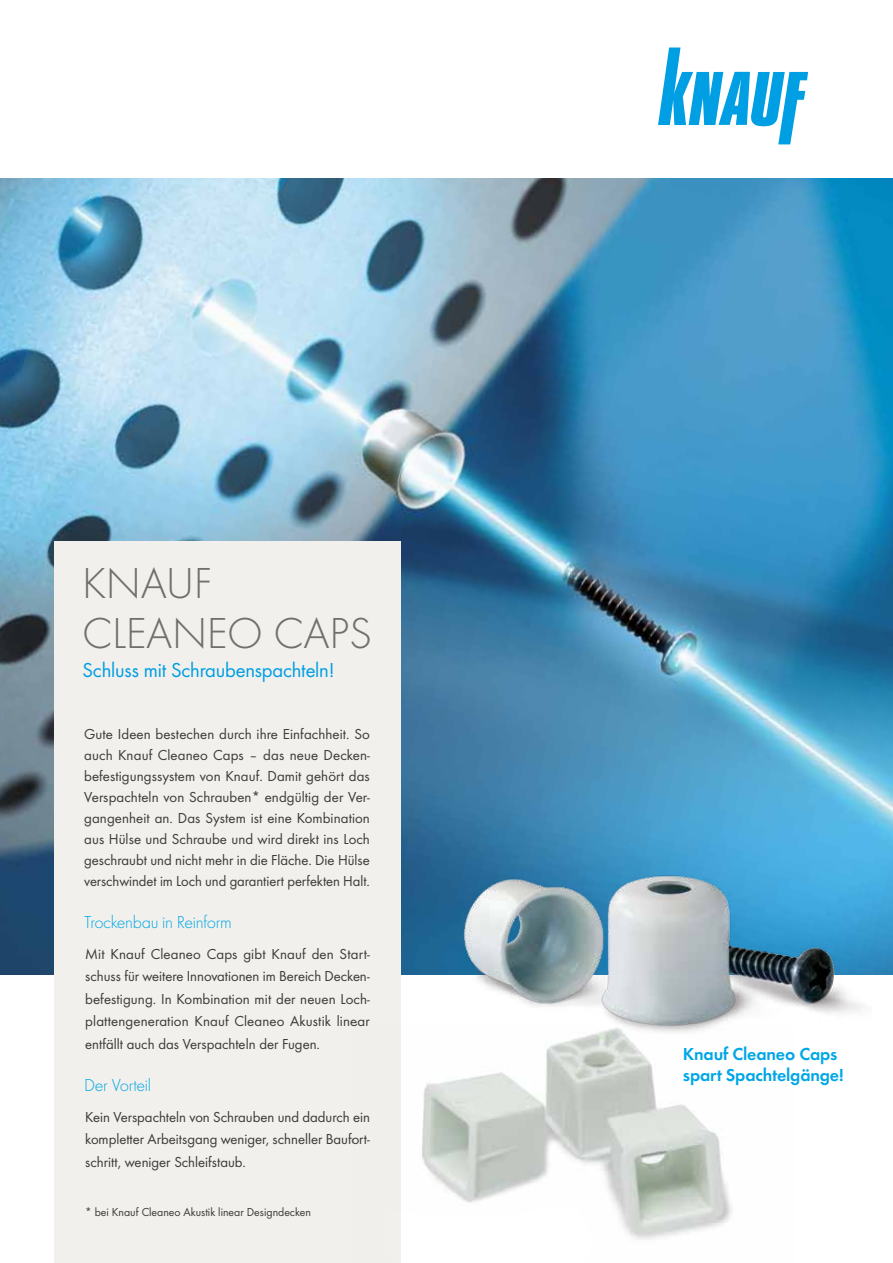
<style>
.page{position:relative;width:893px;height:1263px;background:#fff}
.page>*{position:absolute;margin:0;border:0;box-sizing:border-box;transform-origin:0 0}
.t1{font:300 45px/49.5px "Futura";letter-spacing:-.01em;color:#6f6f6e}
.t2{font:21px "Futura Boo";letter-spacing:-.01em;color:#009ee3}
.t3{font:18px/21px "Futura Dem";letter-spacing:-.01em;color:#00a7e7}
.t4{font:300 18px "Futura";letter-spacing:-.02em;color:#00a7e7}
.t5{font:15px/21px "Futura Boo";color:#3b3b3a;text-align:justify}
.t6{font:12px "Futura Boo";color:#3b3b3a}
</style>
<div class="page">
<img style="left:0;top:179px;width:893px;height:796px">
<svg style="left:658px;top:48px;width:150px;height:96px"></svg>
<div style="left:54px;top:541px;width:346px;height:722px;background:#f2f0ec"></div>
<img style="left:400px;top:1026px;width:332px;height:237px">
<img style="left:448px;top:816px;width:424px;height:232px">
<h1 class="t1" style="left:82px;top:559px;width:291px">KNAUF<br>CLEANEO CAPS</h1>
<h2 class="t2" style="left:83px;top:657px;width:254px">Schluss mit Schraubenspachteln!</h2>
<p class="t5" style="left:84px;top:723px;width:287px">Gute Ideen bestechen durch ihre Einfachheit. So auch Knauf Cleaneo Caps – das neue Decken&shy;befestigungssystem von Knauf. Damit gehört das Verspachteln von Schrauben* endgültig der Ver&shy;gangenheit an. Das System ist eine Kombination aus Hülse und Schraube und wird direkt ins Loch geschraubt und nicht mehr in die Fläche. Die Hülse verschwindet im Loch und garantiert perfekten Halt.</p>
<p class="t4" style="left:84px;top:911px;width:149px">Trockenbau in Reinform</p>
<p class="t5" style="left:85px;top:942px;width:286px;line-height:22.5px">Mit Knauf Cleaneo Caps gibt Knauf den Start&shy;schuss für weitere Innovationen im Bereich Decken&shy;befestigung. In Kombination mit der neuen Loch&shy;plattengeneration Knauf Cleaneo Akustik linear entfällt auch das Verspachteln der Fugen.</p>
<p class="t4" style="left:84px;top:1074px;width:68px">Der Vorteil</p>
<p class="t5" style="left:85px;top:1105px;width:286px;line-height:22.5px">Kein Verspachteln von Schrauben und dadurch ein kompletter Arbeitsgang weniger, schneller Baufort&shy;schritt, weniger Schleifstaub.</p>
<p class="t6" style="left:85px;top:1205px;width:227px">* bei Knauf Cleaneo Akustik linear Designdecken</p>
<p class="t3" style="left:683px;top:1042px;width:162px">Knauf Cleaneo Caps spart Spachtelgänge!</p>
</div>
